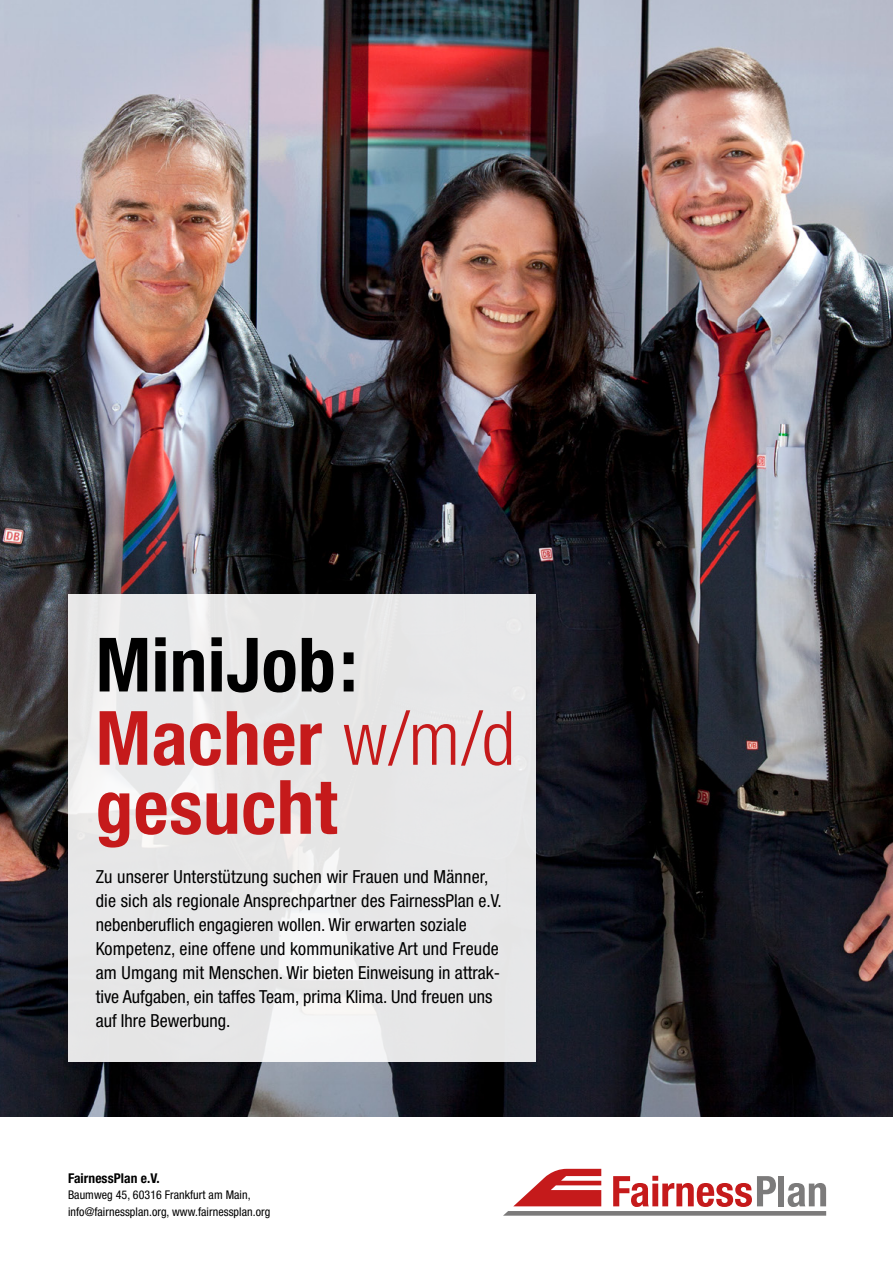
<style>
.page{position:relative;width:893px;height:1263px;background:#fff}
.page>*{position:absolute;margin:0;border:0;box-sizing:border-box;transform-origin:0 0}
.t1{font:700 condensed 75px/71.1px "Helvetica Neue";letter-spacing:.01em;color:#c51a1b}
.t2{font:condensed 18px/24px "Helvetica Neue";letter-spacing:.01em;color:#000}
.t3{font:700 condensed 13.5px "Helvetica Neue";letter-spacing:.005em;color:#000}
.t4{font:condensed 12px/16.5px "Helvetica Neue";letter-spacing:.005em;color:#000}
.s1{color:#000}
.s2{font-weight:300}
</style>
<div class="page">
<img style="left:0;top:0;width:893px;height:1116px">
<svg style="left:68px;top:594px;width:468px;height:468px;background:#e8e8e8"></svg>
<svg style="left:503px;top:1169px;width:323px;height:47px"></svg>
<h1 class="t1" style="left:96px;top:628px;width:421px"><span class="s1">MiniJob:<br></span>Macher <span class="s2">w/m/d </span>gesucht</h1>
<p class="t2" style="left:96px;top:865px;width:408px">Zu unserer Unterstützung suchen wir Frauen und Männer, die sich als regionale Ansprechpartner des FairnessPlan e.V. nebenberuflich engagieren wollen. Wir erwarten soziale Kompetenz, eine offene und kommunikative Art und Freude am Umgang mit Menschen. Wir bieten Einweisung in attrak&shy;tive Aufgaben, ein taffes Team, prima Klima. Und freuen uns auf Ihre Bewerbung.</p>
<p class="t3" style="left:68px;top:1170px;width:93px">FairnessPlan e.V.</p>
<p class="t4" style="left:68px;top:1187px;width:204px">Baumweg 45, 60316 Frankfurt am Main, info@fairnessplan.org, www.fairnessplan.org</p>
</div>
